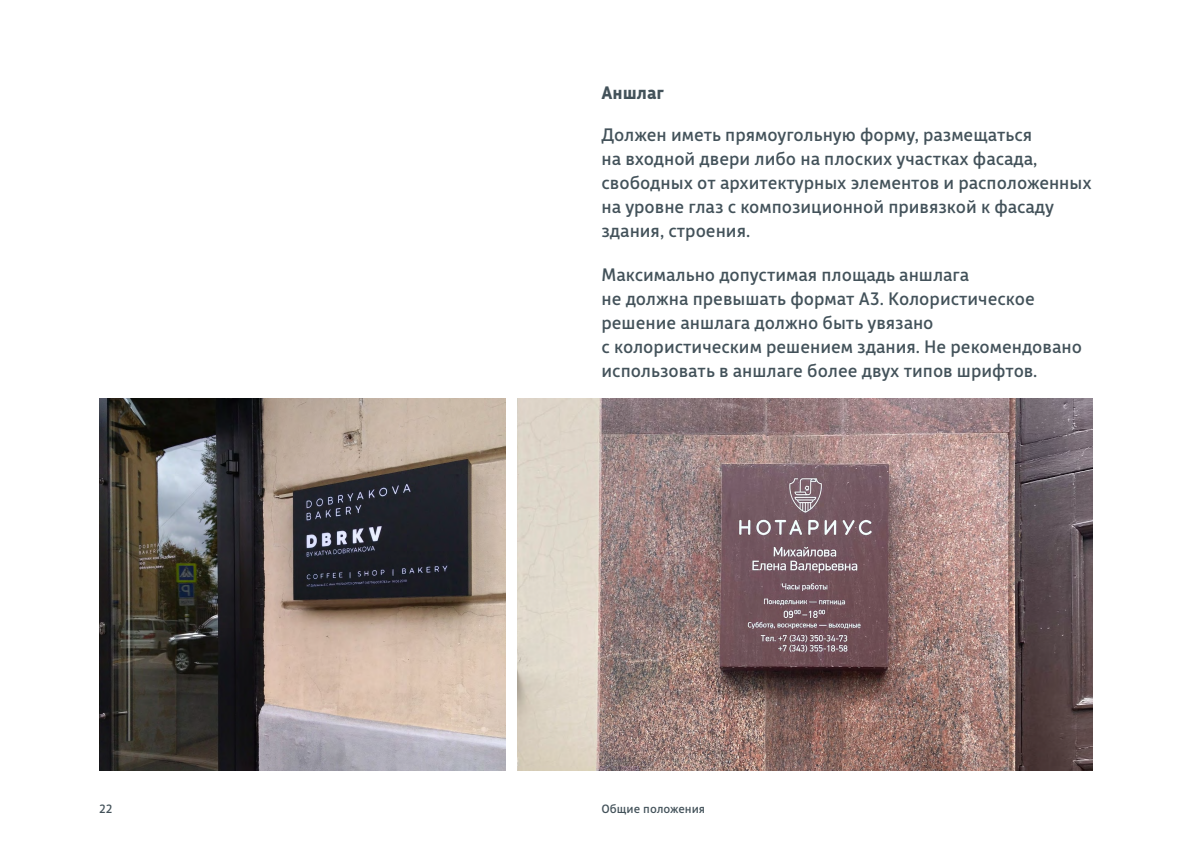
<style>
.page{position:relative;width:1191px;height:842px;background:#fff}
.page>*{position:absolute;margin:0;border:0;box-sizing:border-box;transform-origin:0 0}
.t1{font:18px/24px "Iset Sans";color:#43525a}
.t2{font:600 18px "Iset Sans";color:#43525a}
.t3{font:12px "Iset Sans";color:#43525a}
</style>
<div class="page">
<img style="left:99px;top:398px;width:407px;height:373px">
<img style="left:518px;top:398px;width:574px;height:373px">
<p class="t2" style="left:601px;top:83px;width:64px">Аншлаг</p>
<p class="t1" style="left:601px;top:123px;width:492px">Должен иметь прямоугольную форму, размещаться<br>на входной двери либо на плоских участках фасада, свободных от архитектурных элементов и расположенных на уровне глаз с композиционной привязкой к фасаду здания, строения.</p>
<p class="t1" style="left:601px;top:263px;width:482px">Максимально допустимая площадь аншлага<br>не должна превышать формат А3. Колористическое решение аншлага должно быть увязано<br>с колористическим решением здания. Не рекомендовано использовать в аншлаге более двух типов шрифтов.</p>
<p class="t3" style="left:99px;top:802px;width:15px">22</p>
<p class="t3" style="left:601px;top:802px;width:105px">Общие положения</p>
</div>
